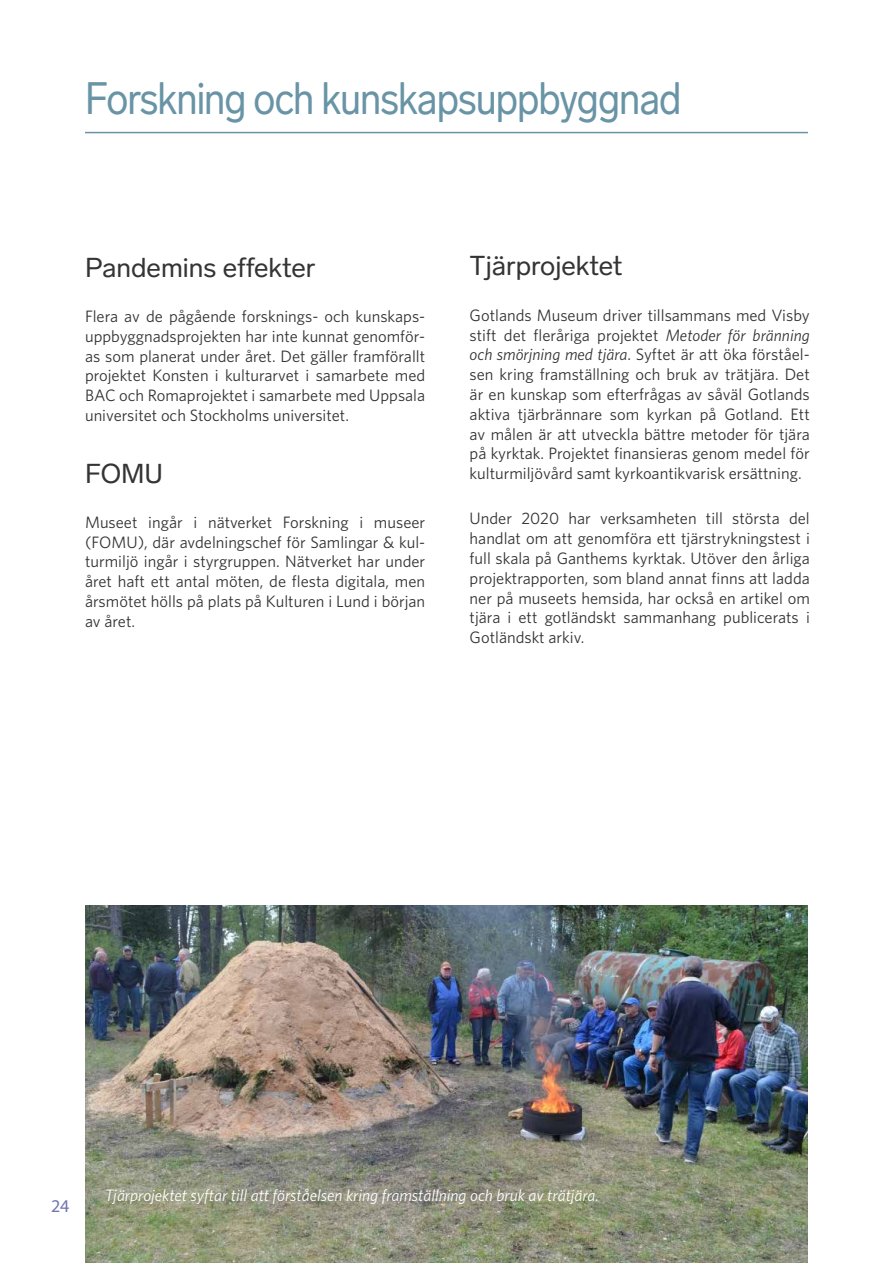
<style>
.page{position:relative;width:893px;height:1263px;background:#fff}
.page>*{position:absolute;margin:0;border:0;box-sizing:border-box;transform-origin:0 0}
.t1{font:44.85px "Lab Grotesque Gotlands Museum";letter-spacing:-.025em;color:#6994a6;scale:.87 1}
.t2{font:27px "Lab Grotesque Gotlands Museum";color:#343434}
.t3{font:18px "Myriad Pro";color:#7174b0}
.t4{font:16.5px/19.8px "Whitney";color:#333;text-align:justify}
.t5{font:italic 16.5px "Whitney";color:#fff}
.s1{font-style:italic}
</style>
<div class="page">
<img style="left:85px;top:906px;width:723px;height:357px">
<hr style="left:85px;top:132px;width:723px;height:1px;background:#6994a6">
<h1 class="t1" style="left:85px;top:72px;width:687px">Forskning och kunskapsuppbyggnad</h1>
<h2 class="t2" style="left:85px;top:251px;width:232px">Pandemins effekter</h2>
<p class="t4" style="left:85px;top:306px;width:342px">Flera av de pågående forsknings- och kunskaps&shy;uppbyggnadsprojekten har inte kunnat genomför&shy;as som planerat under året. Det gäller framförallt projektet Konsten i kulturarvet i samarbete med BAC och Romaprojektet i samarbete med Uppsala universitet och Stockholms universitet.</p>
<h2 class="t2" style="left:85px;top:457px;width:80px">FOMU</h2>
<p class="t4" style="left:85px;top:512px;width:342px">Museet ingår i nätverket Forskning i museer (FOMU), där avdelningschef för Samlingar &amp; kul&shy;turmiljö ingår i styrgruppen. Nätverket har under året haft ett antal möten, de flesta digitala, men årsmötet hölls på plats på Kulturen i Lund i början av året.</p>
<h2 class="t2" style="left:470px;top:250px;width:154px">Tjärprojektet</h2>
<p class="t4" style="left:470px;top:305px;width:342px">Gotlands Museum driver tillsammans med Visby stift det fleråriga projektet <span class="s1">Metoder för bränning och smörjning med tjära</span>. Syftet är att öka förståel&shy;sen kring framställning och bruk av trätjära. Det är en kunskap som efterfrågas av såväl Gotlands aktiva tjärbrännare som kyrkan på Gotland. Ett av målen är att utveckla bättre metoder för tjära på kyrktak. Projektet finansieras genom medel för kulturmiljövård samt kyrkoantikvarisk ersättning.</p>
<p class="t4" style="left:470px;top:508px;width:342px">Under 2020 har verksamheten till största del handlat om att genomföra ett tjärstrykningstest i full skala på Ganthems kyrktak. Utöver den årliga projektrapporten, som bland annat finns att ladda ner på museets hemsida, har också en artikel om tjära i ett gotländskt sammanhang publicerats i Gotländskt arkiv.</p>
<p class="t3" style="left:51px;top:1194px;width:20px">24</p>
<p class="t5" style="left:105px;top:1185px;width:496px">Tjärprojektet syftar till att förståelsen kring framställning och bruk av trätjära.</p>
</div>
